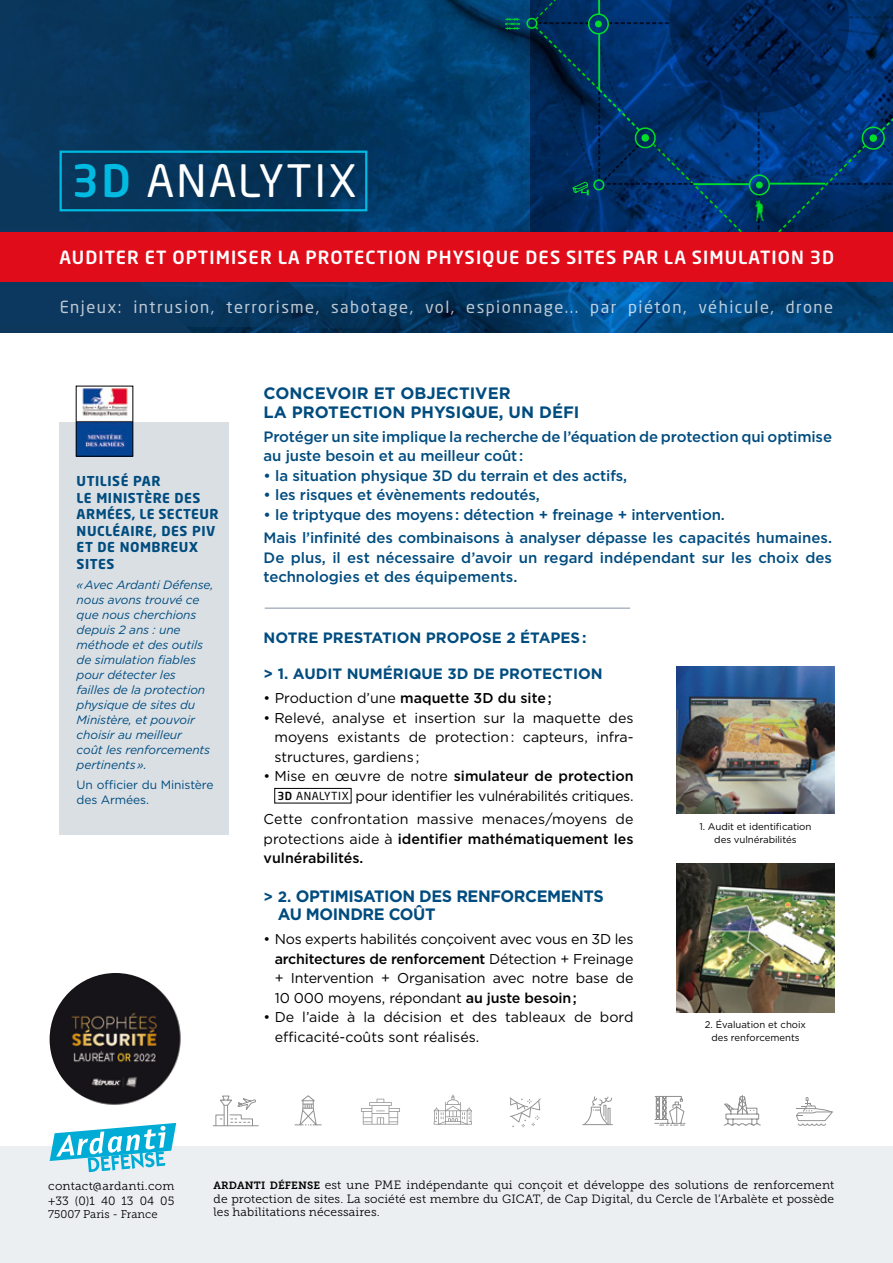
<style>
.page{position:relative;width:893px;height:1263px;background:#fff}
.page>*{position:absolute;margin:0;border:0;box-sizing:border-box;transform-origin:0 0}
.t1{font:44.1px "Neo Sans";letter-spacing:.05em;color:#fff}
.t2{font:500 18px "Neo Sans";letter-spacing:.06em;color:#fff}
.t3{font:16.5px "Neo Sans";letter-spacing:.09em;color:#fff}
.t4{font:700 16.5px/18.8px "Gotham";color:#004c7f}
.t5{font:700 16.5px/18.8px "Gotham";letter-spacing:-.025em;color:#004c7f}
.t6{font:500 15px/19.5px "Gotham";letter-spacing:-.01em;color:#004c7f}
.t7{font:700 15px "Gotham";color:#004c7f}
.t8{font:14.25px/19.5px "Gotham";color:#000;text-align:justify}
.t9{font:14.25px/19.5px "Gotham";letter-spacing:-.02em;color:#000;text-align:right}
.t10{font:500 14.25px "Gotham";color:#000}
.t11{font:700 13.5px/16.5px "Neo Sans";letter-spacing:.04em;color:#004c7f}
.t12{font:12px/13.5px "Museo Slab 300";letter-spacing:.01em;color:#000;text-align:justify}
.t13{font:italic 12px/15px "Gotham";letter-spacing:-.01em;color:#004c7f}
.t14{font:12px/15px "Gotham";letter-spacing:-.01em;color:#004c7f}
.t15{font:11.25px "Museo Slab 300";color:#000}
.t16{font:9.75px/12.9px "Gotham";letter-spacing:-.01em;color:#000;text-align:center}
.s1{font-weight:500;color:#00bae1}
.s2{font-weight:400}
.s3{font-weight:500}
.s4{font-family:"Neo Sans";font-weight:500;font-size:11.1px}
.s5{font-family:"Neo Sans";font-size:11.1px}
.s6{font-size:15px}
.s7{font-family:"Museo Slab 700";font-size:10.5px}
</style>
<div class="page">
<svg style="left:0;top:0;width:798px;height:332px;background:#043964"></svg>
<div style="left:526px;top:18px;width:11px;height:11px;border:2px solid #00de2b;border-radius:50%"></div>
<svg style="left:506px;top:18px;width:13px;height:12px"></svg>
<svg style="left:531px;top:0;width:362px;height:232px;background:#003066"></svg>
<div style="left:0;top:232px;width:893px;height:50px;background:#e10c19"></div>
<div style="left:274px;top:788px;width:77px;height:15px;border:1px solid #000"></div>
<div style="left:60px;top:422px;width:169px;height:412px;background:#dadfe4"></div>
<img style="left:78px;top:388px;width:53px;height:66px">
<div style="left:0;top:1146px;width:893px;height:117px;background:#eceff1"></div>
<svg style="left:50px;top:1123px;width:126px;height:49px"></svg>
<div style="left:60px;top:151px;width:307px;height:60px;border:2px solid #00bae1"></div>
<hr style="left:265px;top:608px;width:365px;height:1px;background:#8494a5">
<img style="left:677px;top:666px;width:157px;height:148px">
<img style="left:676px;top:863px;width:159px;height:149px">
<img style="left:50px;top:973px;width:132px;height:133px;border-radius:66px">
<svg style="left:434px;top:1094px;width:38px;height:31px"></svg>
<svg style="left:796px;top:1097px;width:37px;height:29px"></svg>
<svg style="left:510px;top:1097px;width:31px;height:30px"></svg>
<svg style="left:724px;top:1095px;width:37px;height:31px"></svg>
<hr style="left:213px;top:1125px;width:45px;height:1px;background:#000">
<svg style="left:215px;top:1095px;width:41px;height:31px"></svg>
<svg style="left:654px;top:1096px;width:32px;height:30px"></svg>
<hr style="left:582px;top:1124px;width:31px;height:1px;background:#000">
<svg style="left:584px;top:1096px;width:28px;height:29px"></svg>
<svg style="left:295px;top:1095px;width:26px;height:31px"></svg>
<svg style="left:361px;top:1099px;width:39px;height:25px"></svg>
<h1 class="t1" style="left:72px;top:154px;width:287px"><span class="s1">3D</span> ANALYTIX</h1>
<p class="t2" style="left:60px;top:246px;width:776px">AUDITER ET OPTIMISER LA PROTECTION PHYSIQUE DES SITES PAR LA SIMULATION 3D</p>
<p class="t3" style="left:60px;top:297px;width:775px">Enjeux: intrusion, terrorisme, sabotage, vol, espionnage... par piéton, véhicule, drone</p>
<p class="t11" style="left:77px;top:472px;width:143px">UTILISÉ PAR<br>LE MINISTÈRE DES<br>ARMÉES, LE SECTEUR<br>NUCLÉAIRE, DES PIV<br>ET DE NOMBREUX<br>SITES</p>
<p class="t13" style="left:77px;top:577px;width:138px">« Avec Ardanti Défense, nous avons trouvé ce que nous cherchions depuis 2 ans : une méthode et des outils de simulation fiables pour détecter les<br>failles de la protection physique de sites du<br>Ministère, et pouvoir choisir au meilleur<br>coût les renforcements pertinents ».</p>
<p class="t14" style="left:77px;top:776px;width:138px">Un officier du Ministère des Armées.</p>
<p class="t4" style="left:264px;top:384px;width:317px">CONCEVOIR ET OBJECTIVER<br>LA PROTECTION PHYSIQUE, UN DÉFI</p>
<p class="t6" style="left:264px;top:426px;width:570px">Protéger un site implique la recherche de l’équation de protection qui optimise au juste besoin et au meilleur coût :</p>
<p class="t6" style="left:264px;top:465px;width:365px">• la situation physique 3D du terrain et des actifs,</p>
<p class="t6" style="left:264px;top:485px;width:278px">• les risques et évènements redoutés,</p>
<p class="t6" style="left:264px;top:502px;width:570px;line-height:23.7px">• le triptyque des moyens : détection + freinage + intervention.<br>Mais l’infinité des combinaisons à analyser dépasse les capacités humaines.</p>
<p class="t6" style="left:264px;top:548px;width:570px">De plus, il est nécessaire d’avoir un regard indépendant sur les choix des technologies et des équipements.</p>
<p class="t7" style="left:264px;top:628px;width:324px">NOTRE PRESTATION PROPOSE 2 ÉTAPES :</p>
<p class="t7" style="left:264px;top:664px;width:340px">&gt; 1. AUDIT NUMÉRIQUE 3D DE PROTECTION</p>
<p class="t10" style="left:264px;top:689px;width:290px"><span class="s2">• Production d’une</span> maquette 3D du site ;</p>
<p class="t8" style="left:274px;top:707px;width:361px;text-indent:-11px">• Relevé, analyse et insertion sur la maquette des moyens existants de protection : capteurs, infra&shy;structures, gardiens ;</p>
<p class="t9" style="left:264px;top:766px;width:371px">• Mise en œuvre de notre <span class="s3">simulateur de protection<br></span><span class="s4">3D</span> <span class="s5">ANALYTIX</span> pour identifier les vulnérabilités critiques.</p>
<p class="t8" style="left:264px;top:809px;width:371px">Cette confrontation massive menaces/moyens de protections aide à <span class="s3">identifier mathématiquement les vulnérabilités.</span></p>
<p class="t5" style="left:278px;top:886px;width:328px;text-indent:-14px"><span class="s6">&gt; 2.</span> OPTIMISATION DES RENFORCEMENTS<br>AU MOINDRE COÛT</p>
<p class="t8" style="left:275px;top:929px;width:360px;text-indent:-11px">• Nos experts habilités conçoivent avec vous en 3D les <span class="s3">architectures de renforcement</span> Détection + Freinage + Intervention + Organisation avec notre base de 10 000 moyens, répondant <span class="s3">au juste besoin ;</span></p>
<p class="t8" style="left:275px;top:1007px;width:360px;text-indent:-11px">• De l’aide à la décision et des tableaux de bord efficacité-coûts sont réalisés.</p>
<p class="t16" style="left:699px;top:820px;width:114px">1. Audit et identification des vulnérabilités</p>
<p class="t16" style="left:705px;top:1018px;width:103px">2. Évaluation et choix des renforcements</p>
<p class="t12" style="left:48px;top:1178px;width:128px;line-height:15px">contact@ardanti.com +33 (0)1 40 13 04 05</p>
<p class="t15" style="left:48px;top:1208px;width:111px">75007 Paris - France</p>
<p class="t12" style="left:214px;top:1178px;width:622px"><span class="s7">ARDANTI DÉFENSE</span> est une PME indépendante qui conçoit et développe des solutions de renforcement de protection de sites. La société est membre du GICAT, de Cap Digital, du Cercle de l’Arbalète et possède les habilitations nécessaires.</p>
</div>
